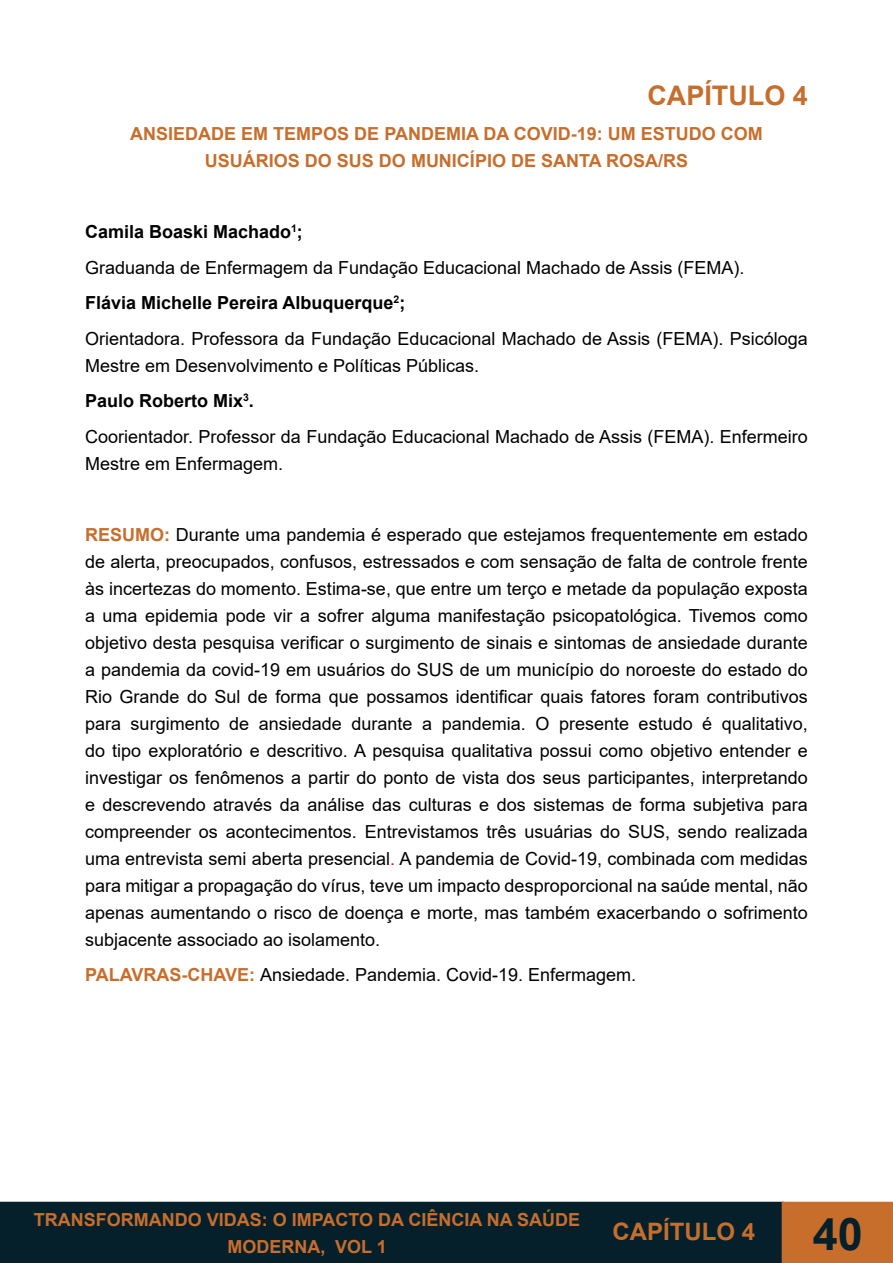
<style>
.page{position:relative;width:893px;height:1263px;background:#fff}
.page>*{position:absolute;margin:0;border:0;box-sizing:border-box;transform-origin:0 0}
.t1{font:700 45px "Arial";color:#05202b}
.t2{font:700 27px "Arial";color:#c76e2d}
.t3{font:700 24px "Arial";color:#c76e2d}
.t4{font:18px/27px "Arial";color:#000001;text-align:justify}
.t5{font:18px/27px "Arial";color:#000}
.t6{font:700 18px/27px "Arial";color:#c76e2d;text-align:center}
.t7{font:700 18px "Arial";color:#000001}
.t8{font:700 18px "Arial";color:#000}
.s1{font-weight:700;color:#c76e2d}
.s2{color:#000}
.s3{color:#f00}
</style>
<div class="page">
<div style="left:1px;top:1202px;width:782px;height:60px;background:#05202b"></div>
<div style="left:0;top:1202px;width:784px;height:61px;border:2px solid #05202b"></div>
<div style="left:782px;top:1202px;width:111px;height:61px;background:#c76e2d"></div>
<p class="t2" style="left:647px;top:76px;width:162px">CAPÍTULO 4</p>
<p class="t6" style="left:130px;top:121px;width:634px">ANSIEDADE EM TEMPOS DE PANDEMIA DA COVID-19: UM ESTUDO COM<br>USUÁRIOS DO SUS DO MUNICÍPIO DE SANTA ROSA/RS</p>
<p class="t8" style="left:85px;top:219px;width:219px">Camila Boaski Machado<sup>1</sup>;</p>
<p class="t5" style="left:85px;top:254px;width:661px">Graduanda de Enfermagem da Fundação Educacional Machado de Assis (FEMA).</p>
<p class="t7" style="left:85px;top:290px;width:322px">Flávia Michelle Pereira Albuquerque<sup>2</sup>;</p>
<p class="t5" style="left:85px;top:325px;width:724px">Orientadora. Professora da Fundação Educacional Machado de Assis (FEMA). Psicóloga<br>Mestre em Desenvolvimento e Políticas Públicas.</p>
<p class="t7" style="left:85px;top:388px;width:170px">Paulo Roberto Mix<sup>3</sup>.</p>
<p class="t5" style="left:85px;top:423px;width:724px">Coorientador. Professor da Fundação Educacional Machado de Assis (FEMA). Enfermeiro<br>Mestre em Enfermagem.</p>
<p class="t4" style="left:85px;top:521px;width:724px"><span class="s1">RESUMO:</span> Durante uma pandemia é esperado que estejamos frequentemente em estado de alerta, preocupados, confusos, estressados e com sensação de falta de controle frente às incertezas do momento. Estima-se, que entre um terço e metade da população exposta a uma epidemia pode vir a sofrer alguma manifestação psicopatológica. Tivemos como objetivo desta pesquisa verificar o surgimento de sinais e sintomas de ansiedade durante a pandemia da covid-19 em usuários do SUS de um município do noroeste do estado do Rio Grande do Sul de forma que possamos identificar quais fatores foram contributivos para surgimento de ansiedade durante a pandemia. O presente estudo é qualitativo, do tipo exploratório e descritivo. A pesquisa qualitativa possui como objetivo entender e investigar os fenômenos a partir do ponto de vista dos seus participantes, interpretando e descrevendo através da análise das culturas e dos sistemas de forma subjetiva para compreender os acontecimentos. <span class="s2">Entrevistamos três usuárias do SUS, sendo realizada uma entrevista semi aberta presencial</span><span class="s3">.</span> <span class="s2">A pandemia de Covid-19, combinada com medidas para mitigar a propagação do vírus, teve um impacto desproporcional na saúde mental, não apenas aumentando o risco de doença e morte, mas também exacerbando o sofrimento subjacente associado ao isolamento.</span></p>
<p class="t5" style="left:85px;top:961px;width:553px"><span class="s1">PALAVRAS-CHAVE:</span> Ansiedade. Pandemia. Covid-19. Enfermagem.</p>
<p class="t6" style="left:34px;top:1206px;width:548px">TRANSFORMANDO VIDAS: O IMPACTO DA CIÊNCIA NA SAÚDE<br>MODERNA, VOL 1</p>
<h3 class="t3" style="left:612px;top:1215px;width:144px">CAPÍTULO 4</h3>
<h1 class="t1" style="left:813px;top:1202px;width:52px">40</h1>
</div>
